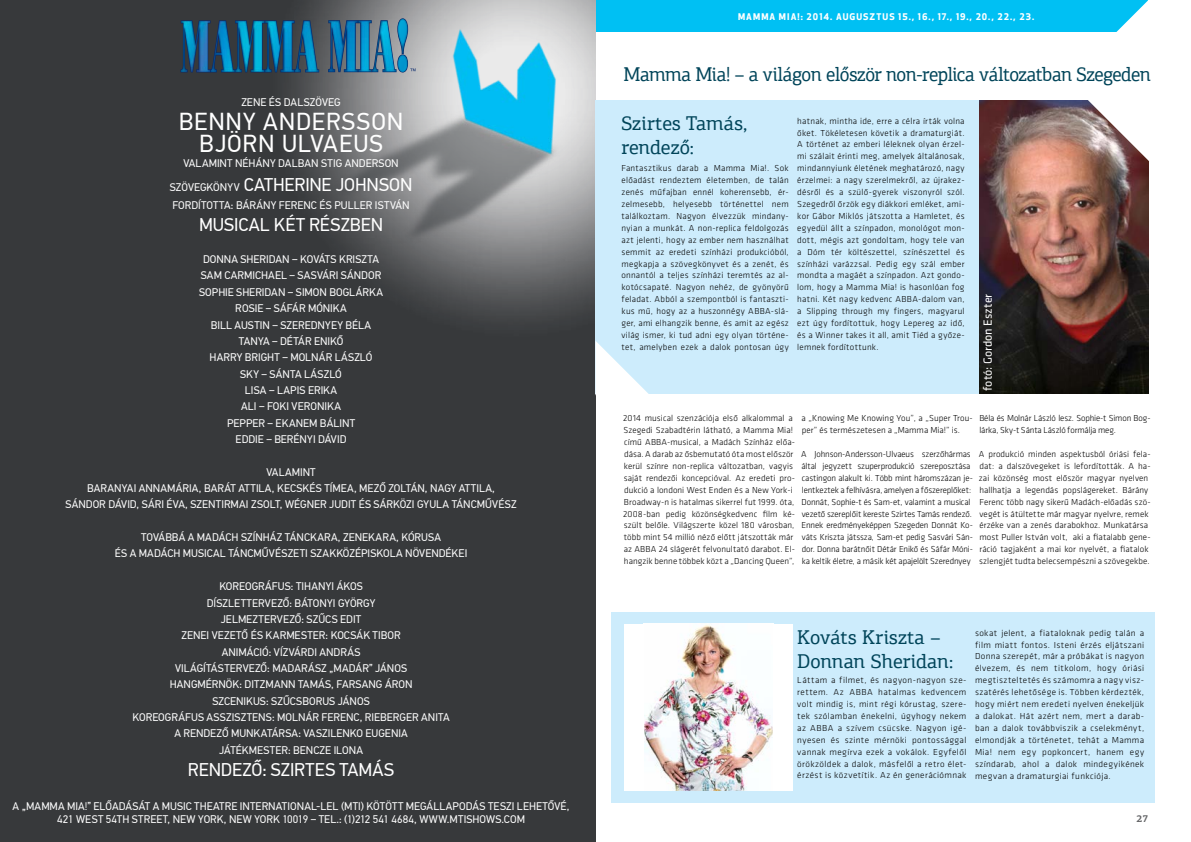
<style>
.page{position:relative;width:1191px;height:842px;background:#fff}
.page>*{position:absolute;margin:0;border:0;box-sizing:border-box;transform-origin:0 0}
.t1{font:24.5px/22.5px "PF Din Text Pro";letter-spacing:.035em;color:#fff;text-align:center}
.t2{font:20px "PF Agora Slab Pro";letter-spacing:-.015em;color:#004459;scale:.95 1}
.t3{font:20px/24px "PF Agora Slab Pro";letter-spacing:-.015em;color:#004459}
.t4{font:18.4px "PF Din Text Pro";letter-spacing:-.005em;color:#fff}
.t5{font:12.2px "Klavika";color:#fff}
.t6{font:11px/16.4px "PF Din Text Pro";letter-spacing:.005em;color:#fff;text-align:center}
.t7{font:700 10px "PF Agora Slab Pro";color:#636466}
.t8{font:300 9px/11.9px "Klavika";letter-spacing:.005em;color:#000}
.t9{font:300 9px/11.9px "Klavika";letter-spacing:-.015em;color:#000}
.t10{font:700 9px "Apex New";letter-spacing:.115em;color:#fff}
.s1{font-size:11px}
</style>
<div class="page">
<div style="left:612px;top:612px;width:542px;height:190px;background:#cdecfc"></div>
<div style="left:595px;top:0;width:553px;height:31px;background:#00c0f3"></div>
<svg style="left:1114px;top:0;width:34px;height:32px"></svg>
<img style="left:643px;top:624px;width:130px;height:166px">
<img style="left:979px;top:100px;width:169px;height:294px">
<div style="left:624px;top:624px;width:19px;height:166px;background:#fff"></div>
<div style="left:773px;top:624px;width:20px;height:166px;background:#fff"></div>
<div style="left:0;top:0;width:595px;height:842px;background:#37393b"></div>
<img style="left:265px;top:0;width:330px;height:320px">
<img style="left:306px;top:10px;width:275px;height:252px">
<svg style="left:180px;top:20px;width:139px;height:52px"></svg>
<img style="left:181px;top:21px;width:138px;height:51px">
<svg style="left:328px;top:18px;width:87px;height:55px;background:#4082a3"></svg>
<div style="left:595px;top:100px;width:384px;height:294px;background:#cdecfc"></div>
<svg style="left:1084px;top:100px;width:65px;height:61px"></svg>
<svg style="left:595px;top:341px;width:54px;height:54px"></svg>
<p class="t6" style="left:241px;top:94px;width:101px">ZENE ÉS DALSZÖVEG</p>
<h1 class="t1" style="left:179px;top:110px;width:226px">BENNY ANDERSSON<br>BJÖRN ULVAEUS</h1>
<p class="t6" style="left:183px;top:155px;width:217px">VALAMINT NÉHÁNY DALBAN STIG ANDERSON</p>
<p class="t6" style="left:172px;top:197px;width:239px">FORDÍTOTTA: BÁRÁNY FERENC ÉS PULLER ISTVÁN</p>
<h3 class="t4" style="left:199px;top:214px;width:185px">MUSICAL KÉT RÉSZBEN</h3>
<p class="t6" style="left:199px;top:251px;width:185px">DONNA SHERIDAN – KOVÁTS KRISZTA<br>SAM CARMICHAEL – SASVÁRI SÁNDOR<br>SOPHIE SHERIDAN – SIMON BOGLÁRKA<br>ROSIE – SÁFÁR MÓNIKA<br>BILL AUSTIN – SZEREDNYEY BÉLA<br>TANYA – DÉTÁR ENIKŐ<br>HARRY BRIGHT – MOLNÁR LÁSZLÓ<br>SKY – SÁNTA LÁSZLÓ<br>LISA – LAPIS ERIKA<br>ALI – FOKI VERONIKA<br>PEPPER – EKANEM BÁLINT<br>EDDIE – BERÉNYI DÁVID</p>
<p class="t6" style="left:66px;top:464px;width:452px">VALAMINT<br>BARANYAI ANNAMÁRIA, BARÁT ATTILA, KECSKÉS TÍMEA, MEZŐ ZOLTÁN, NAGY ATTILA,<br>SÁNDOR DÁVID, SÁRI ÉVA, SZENTIRMAI ZSOLT, WÉGNER JUDIT ÉS SÁRKÖZI GYULA TÁNCMŰVÉSZ</p>
<p class="t6" style="left:115px;top:529px;width:354px">TOVÁBBÁ A MADÁCH SZÍNHÁZ TÁNCKARA, ZENEKARA, KÓRUSA<br>ÉS A MADÁCH MUSICAL TÁNCMŰVÉSZETI SZAKKÖZÉPISKOLA NÖVENDÉKEI</p>
<p class="t6" style="left:132px;top:578px;width:318px">KOREOGRÁFUS: TIHANYI ÁKOS<br>DÍSZLETTERVEZŐ: BÁTONYI GYÖRGY<br>JELMEZTERVEZŐ: SZŰCS EDIT<br>ZENEI VEZETŐ ÉS KARMESTER: KOCSÁK TIBOR<br>ANIMÁCIÓ: VÍZVÁRDI ANDRÁS<br>VILÁGÍTÁSTERVEZŐ: MADARÁSZ „MADÁR” JÁNOS<br>HANGMÉRNÖK: DITZMANN TAMÁS, FARSANG ÁRON<br>SZCENIKUS: SZŰCSBORUS JÁNOS<br>KOREOGRÁFUS ASSZISZTENS: MOLNÁR FERENC, RIEBERGER ANITA A RENDEZŐ MUNKATÁRSA: VASZILENKO EUGENIA<br>JÁTÉKMESTER: BENCZE ILONA</p>
<h3 class="t4" style="left:188px;top:759px;width:208px">RENDEZŐ: SZIRTES TAMÁS</h3>
<h3 class="t4" style="left:170px;top:174px;width:244px"><span class="s1">SZÖVEGKÖNYV</span> CATHERINE JOHNSON</h3>
<p class="t6" style="left:13px;top:800px;width:558px;line-height:13.3px">A „MAMMA MIA!” ELŐADÁSÁT A MUSIC THEATRE INTERNATIONAL-LEL (MTI) KÖTÖTT MEGÁLLAPODÁS TESZI LEHETŐVÉ,<br>421 WEST 54TH STREET, NEW YORK, NEW YORK 10019 – TEL.: (1)212 541 4684, WWW.MTISHOWS.COM</p>
<p class="t10" style="left:738px;top:10px;width:298px">MAMMA MIA!: 2014. AUGUSZTUS 15., 16., 17., 19., 20., 22., 23.</p>
<h2 class="t2" style="left:624px;top:62px;width:556px">Mamma Mia! – a világon először non-replica változatban Szegeden</h2>
<h2 class="t3" style="left:621px;top:111px;width:127px">Szirtes Tamás, rendező:</h2>
<p class="t8" style="left:621px;top:162px;width:169px;text-align:justify">Fantasztikus darab a Mamma Mia!. Sok előadást rendeztem életemben, de talán zenés műfajban ennél koherensebb, ér&shy;zelmesebb, helyesebb történettel nem találkoztam. Nagyon élvezzük mindan - nyian a munkát. A non-replica feldolgozás azt jelenti, hogy az ember nem használhat semmit az eredeti színházi produkcióból, megkapja a szövegkönyvet és a zenét, és onnantól a teljes színházi teremtés az al&shy;kotócsapaté. Nagyon nehéz, de gyönyörű feladat. Abból a szempontból is fantaszti&shy;kus mű, hogy az a huszonnégy ABBA-slá&shy;ger, ami elhangzik benne, és amit az egész világ ismer, ki tud adni egy olyan történe&shy;tet, amelyben ezek a dalok pontosan úgy</p>
<p class="t8" style="left:797px;top:115px;width:169px;text-align:justify">hatnak, mintha ide, erre a célra írták volna őket. Tökéletesen követik a dramaturgiát.<br>A történet az emberi léleknek olyan érzel&shy;mi szálait érinti meg, amelyek általánosak, mindannyiunk életének meghatározó, nagy érzelmei: a nagy szerelmekről, az újrakez&shy;désről és a szülő-gyerek viszonyról szól.<br>Szegedről őrzök egy diákkori emléket, ami&shy;kor Gábor M iklós játszotta a Hamletet, és egyedül állt a színpadon, monológot mon&shy;dott, mégis azt gondoltam, hogy tele van a Dóm tér költészettel, színészettel és színházi varázzsal. Pedig egy szál ember mondta a magáét a színpadon. Azt gondo&shy;lom, hogy a Mamma Mia! is hasonlóan fog hatni. Két nagy kedvenc ABBA-dalom van, a Slipping through my fingers, magyarul ezt úgy fordítottuk, hogy Lepereg az idő, és a Winner takes it all, amit Tiéd a győze&shy;lemnek fordítottunk.</p>
<h3 class="t5" style="left:981px;top:391px;width:99px;rotate:-90deg">fotó: Gordon Eszter</h3>
<p class="t8" style="left:623px;top:412px;width:173px">2014 musical szenzációja első alkalommal a Szegedi Szabadtérin látható, a Mamma M ia! című ABBA-musical, a Madách Színház előa&shy;dása. A darab az ősbemutató óta most először kerül színre non-replica változatban, vagyis saját rendezői koncepcióval. Az eredeti pro&shy;dukció a londoni West Enden és a New York-i Broadway-n is hatalmas sikerrel fut 1999. óta, 2008-ban pedig közönségkedvenc film ké&shy;szült belőle. Világszerte közel 180 városban, több mint 54 millió néző előtt játszották már az ABBA 24 slágerét felvonultató darabot. El&shy;hangzik benne többek közt a „Dancing Queen”,</p>
<p class="t8" style="left:801px;top:412px;width:173px">a „Knowing Me Knowing You”, a „Super Trou&shy;per” és természetesen a „Mamma Mia!” is.</p>
<p class="t9" style="left:979px;top:412px;width:173px">Béla és Molnár László lesz. Sophie-t Simon Bog&shy;lárka, Sky-t Sánta László formálja meg.</p>
<p class="t8" style="left:979px;top:448px;width:173px">A produkció minden aspektusból óriási fela&shy;dat: a dalszövegeket is lefordították. A ha&shy;zai közönség most először magyar nyelven hallhatja a legendás popslágereket. Bárány Ferenc több nagy sikerű Madách-előadás szö&shy;vegét is átültette már magyar nyelvre, remek érzéke van a zenés darabokhoz. Munkatársa most Puller István volt, aki a fiatalabb gene&shy;ráció tagjaként a mai kor nyelvét, a fiatalok szlengjét tudta belecsempészni a szövegekbe.</p>
<p class="t8" style="left:801px;top:448px;width:173px">A Johnson-Andersson-Ulvaeus szerzőhármas által jegyzett szuperprodukció szereposztása castingon alakult ki. Több mint háromszázan je&shy;lentkeztek a felhívásra, amelyen a főszereplőket:<br>Donnát, Sophie-t és Sam-et, valamint a musical vezető szereplőit kereste Szirtes Tamás rendező.<br>Ennek eredményeképpen Szegeden Donnát Ko&shy;váts Kriszta játssza, Sam-et pedig Sasvári Sán&shy;dor. Donna barátnőit Détár Enikő és Sáfár Móni&shy;ka keltik életre, a másik két apajelölt Szerednyey</p>
<h2 class="t3" style="left:797px;top:625px;width:157px">Kováts Kriszta –<br>Donnan Sheridan:</h2>
<p class="t8" style="left:797px;top:674px;width:171px;text-align:justify">Láttam a filmet, és nagyon-nagyon sze&shy;rettem. Az ABBA hatalmas kedvencem volt mindig is, mint régi kórustag, szere&shy;tek szólamban énekelni, úgyhogy nekem az ABBA a szívem csücske. Nagyon igé&shy;nyesen és szinte mérnöki pontossággal vannak megírva ezek a vokálok. Egyfelől örökzöldek a dalok, másfelől a retro élet&shy;érzést is közvetítik. Az én generációmnak</p>
<p class="t8" style="left:975px;top:627px;width:171px;text-align:justify">sokat jelent, a fiataloknak pedig talán a film miatt fontos. Isteni érzés eljátszani Donna szerepét, már a próbákat is nagyon élvezem, és nem titkolom, hogy óriási megtiszteltetés és számomra a nagy vis - szatérés lehetősége is. Többen kérdezték, hogy miért nem eredeti nyelven énekeljük a dalokat. Hát azért nem, mert a darab&shy;ban a dalok továbbviszik a cselekményt, elmondják a történetet, tehát a Mamma Mia! nem egy popkoncert, hanem egy színdarab, ahol a dalok mindegyikének megvan a dramaturgiai funkciója.</p>
<p class="t7" style="left:1136px;top:812px;width:13px">27</p>
</div>
